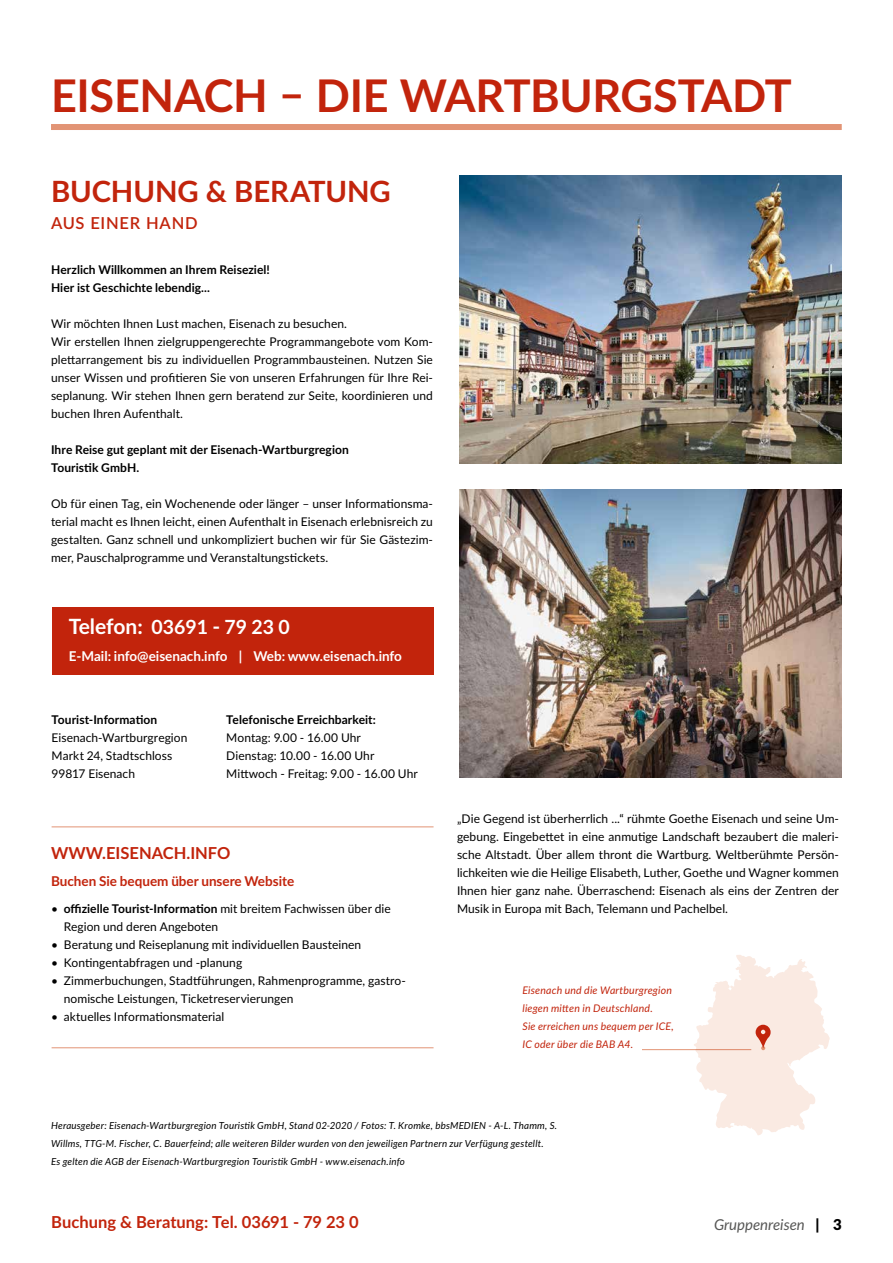
<style>
.page{position:relative;width:893px;height:1263px;background:#fff}
.page>*{position:absolute;margin:0;border:0;box-sizing:border-box;transform-origin:0 0}
.t1{font:700 45px "Lato";letter-spacing:-.005em;color:#c2240c}
.t2{font:700 29.25px "Lato";color:#c2240c}
.t3{font:700 19.5px "Lato";color:#fff}
.t4{font:700 16.5px "Lato";color:#c2240c}
.t5{font:600 16.5px "Lato";letter-spacing:.05em;color:#c2240c}
.t6{font:italic 15px "Lato";color:#575756}
.t7{font:700 13.5px "Lato";color:#fff}
.t8{font:700 13.5px "Lato";color:#c2240c}
.t9{font:12px/18px "Lato";letter-spacing:.005em;color:#000}
.t10{font:700 12px/18px "Lato";letter-spacing:.005em;color:#000}
.t11{font:italic 10.5px/18px "Lato";letter-spacing:.02em;color:#c2240c}
.t12{font:italic 9.75px/18px "Lato";letter-spacing:.02em;color:#000}
.s1{font-size:21px}
.s2{font-weight:700}
.s3{font-weight:900;font-style:normal;color:#000}
</style>
<div class="page">
<div style="left:52px;top:607px;width:382px;height:68px;background:#c2240c"></div>
<hr style="left:52px;top:826px;width:382px;height:1px;background:#e29475">
<hr style="left:52px;top:1047px;width:382px;height:1px;background:#e29475">
<div style="left:51px;top:124px;width:791px;height:6px;background:#e29475"></div>
<img style="left:460px;top:490px;width:382px;height:288px">
<img style="left:459px;top:175px;width:382px;height:288px">
<svg style="left:694px;top:955px;width:136px;height:180px"></svg>
<hr style="left:642px;top:1049px;width:109px;height:1px;background:#e29475">
<h1 class="t1" style="left:51px;top:63px;width:742px">EISENACH – DIE WARTBURGSTADT</h1>
<h2 class="t2" style="left:51px;top:170px;width:341px">BUCHUNG &amp; BERATUNG</h2>
<h3 class="t5" style="left:51px;top:211px;width:148px">AUS EINER HAND</h3>
<p class="t10" style="left:51px;top:260px;width:220px">Herzlich Willkommen an Ihrem Reiseziel!<br>Hier ist Geschichte lebendig...</p>
<p class="t9" style="left:51px;top:314px;width:383px">Wir möchten Ihnen Lust machen, Eisenach zu besuchen.<br>Wir erstellen Ihnen zielgruppengerechte Programmangebote vom Kom&shy;plettarrangement bis zu individuellen Programmbausteinen. Nutzen Sie unser Wissen und profitieren Sie von unseren Erfahrungen für Ihre Rei&shy;seplanung. Wir stehen Ihnen gern beratend zur Seite, koordinieren und buchen Ihren Aufenthalt.</p>
<p class="t10" style="left:51px;top:440px;width:299px">Ihre Reise gut geplant mit der Eisenach-Wartburgregion<br>Touristik GmbH.</p>
<p class="t9" style="left:51px;top:494px;width:383px;text-align:justify">Ob für einen Tag, ein Wochenende oder länger – unser Informationsma&shy;terial macht es Ihnen leicht, einen Aufenthalt in Eisenach erlebnisreich zu gestalten. Ganz schnell und unkompliziert buchen wir für Sie Gästezim&shy;mer, Pauschalprogramme und Veranstaltungstickets.</p>
<h3 class="t3" style="left:69px;top:613px;width:223px"><span class="s1">Telefon:</span> 03691 <span class="s1">-</span> 79 23 0</h3>
<p class="t7" style="left:69px;top:646px;width:335px">E-Mail: info@eisenach.info | Web: www.eisenach.info</p>
<p class="t10" style="left:52px;top:710px;width:107px">Tourist-Information</p>
<p class="t9" style="left:52px;top:728px;width:137px">Eisenach-Wartburgregion<br>Markt 24, Stadtschloss<br>99817 Eisenach</p>
<p class="t10" style="left:226px;top:710px;width:151px">Telefonische Erreichbarkeit:</p>
<p class="t9" style="left:226px;top:728px;width:193px">Montag: 9.00 - 16.00 Uhr<br>Dienstag: 10.00 - 16.00 Uhr<br>Mittwoch - Freitag: 9.00 - 16.00 Uhr</p>
<h3 class="t4" style="left:51px;top:841px;width:181px">WWW.EISENACH.INFO</h3>
<p class="t8" style="left:51px;top:871px;width:245px">Buchen Sie bequem über unsere Website</p>
<p class="t9" style="left:64px;top:899px;width:329px;text-indent:-13px">• <span class="s2">offizielle Tourist-Information</span> mit breitem Fachwissen über die<br>Region und deren Angeboten</p>
<p class="t9" style="left:51px;top:935px;width:312px">• Beratung und Reiseplanung mit individuellen Bausteinen</p>
<p class="t9" style="left:51px;top:953px;width:193px">• Kontingentabfragen und -planung</p>
<p class="t9" style="left:64px;top:971px;width:344px;text-indent:-13px">• Zimmerbuchungen, Stadtführungen, Rahmenprogramme, gastro&shy;nomische Leistungen, Ticketreservierungen</p>
<p class="t9" style="left:51px;top:1007px;width:175px">• aktuelles Informationsmaterial</p>
<p class="t9" style="left:457px;top:809px;width:383px;text-align:justify">„Die Gegend ist überherrlich ...“ rühmte Goethe Eisenach und seine Um&shy;gebung. Eingebettet in eine anmutige Landschaft bezaubert die maleri&shy;sche Altstadt. Über allem thront die Wartburg. Weltberühmte Persön&shy;lichkeiten wie die Heilige Elisabeth, Luther, Goethe und Wagner kommen Ihnen hier ganz nahe. Überraschend: Eisenach als eins der Zentren der Musik in Europa mit Bach, Telemann und Pachelbel.</p>
<p class="t11" style="left:522px;top:981px;width:153px">Eisenach und die Wartburgregion liegen mitten in Deutschland.<br>Sie erreichen uns bequem per ICE,<br>IC oder über die BAB A4.</p>
<p class="t12" style="left:51px;top:1116px;width:508px">Herausgeber: Eisenach-Wartburgregion Touristik GmbH, Stand 02-2020 / Fotos: T. Kromke, bbsMEDIEN - A-L. Thamm, S.<br>Willms, TTG-M. Fischer, C. Bauerfeind; alle weiteren Bilder wurden von den jeweiligen Partnern zur Verfügung gestellt.<br>Es gelten die AGB der Eisenach-Wartburgregion Touristik GmbH - www.eisenach.info</p>
<h3 class="t4" style="left:51px;top:1210px;width:309px">Buchung &amp; Beratung: Tel. 03691 - 79 23 0</h3>
<p class="t6" style="left:714px;top:1214px;width:129px">Gruppenreisen <span class="s3">| 3</span></p>
</div>
